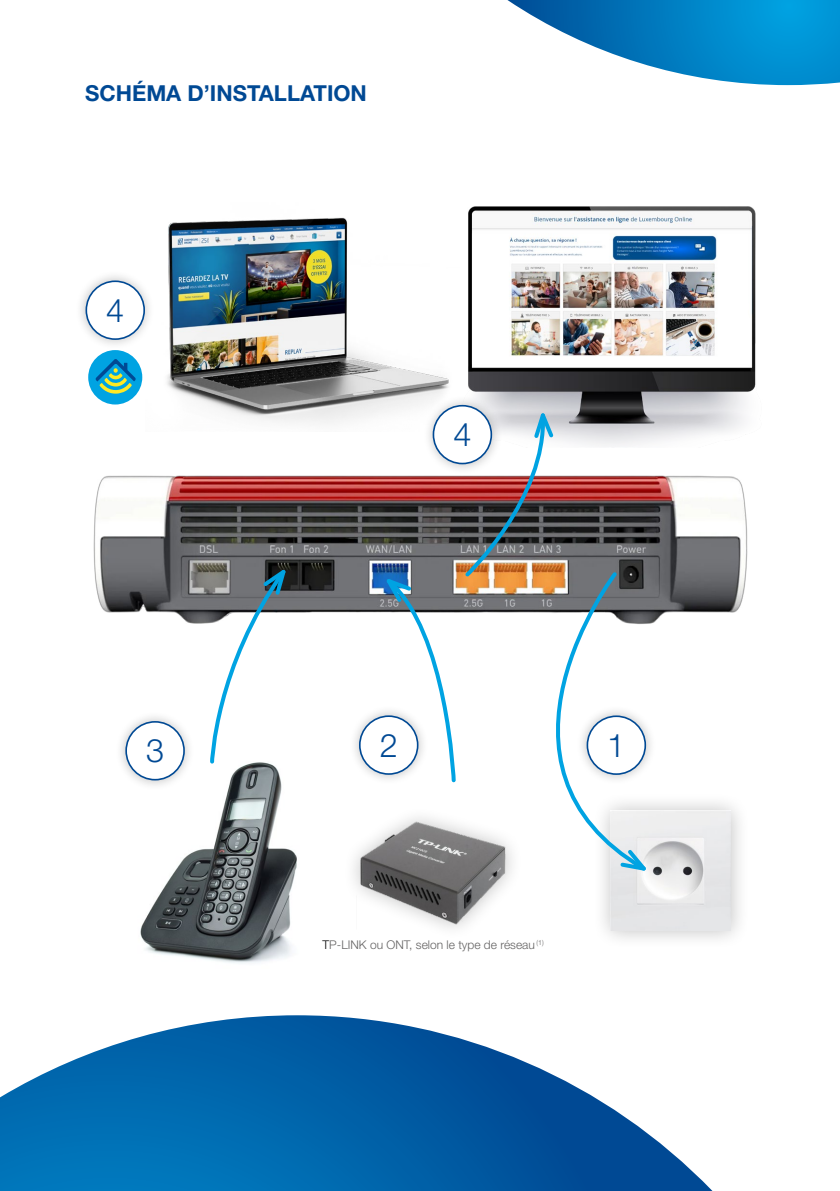
<style>
.page{position:relative;width:840px;height:1191px;background:#fff}
.page>*{position:absolute;margin:0;border:0;box-sizing:border-box;transform-origin:0 0}
.t1{font:300 32.4px "Helvetica Neue LT Std";color:#004994}
.t2{font:700 22px "Helvetica Neue LT Std";color:#004994}
.t3{font:300 12px "Helvetica Neue LT Std";color:#646363}
.s1{color:#000}
</style>
<div class="page">
<img style="left:93px;top:475px;width:655px;height:149px">
<img style="left:468px;top:206px;width:288px;height:241px">
<img style="left:356px;top:818px;width:153px;height:111px">
<div style="left:591px;top:792px;width:158px;height:157px;background:#000;opacity:.25"></div>
<img style="left:610px;top:810px;width:120px;height:120px">
<img style="left:140px;top:765px;width:157px;height:199px">
<div style="left:348px;top:705px;width:81px;height:80px;background:#000;opacity:.25"></div>
<svg style="left:359px;top:716px;width:58px;height:58px"></svg>
<div style="left:75px;top:270px;width:81px;height:80px;background:#000;opacity:.25"></div>
<div style="left:86px;top:281px;width:58px;height:58px;background:#fff;border-radius:50%"></div>
<div style="left:85px;top:280px;width:60px;height:60px;border:2px solid #004994;border-radius:50%"></div>
<div style="left:422px;top:394px;width:80px;height:81px;background:#000;opacity:.25"></div>
<div style="left:433px;top:406px;width:58px;height:57px;background:#fff;border-radius:50%"></div>
<div style="left:432px;top:405px;width:60px;height:59px;border:2px solid #004994;border-radius:50%"></div>
<div style="left:115px;top:710px;width:80px;height:81px;background:#000;opacity:.25"></div>
<div style="left:126px;top:722px;width:58px;height:57px;background:#fff;border-radius:50%"></div>
<div style="left:125px;top:721px;width:60px;height:59px;border:2px solid #004994;border-radius:50%"></div>
<svg style="left:463px;top:403px;width:93px;height:175px"></svg>
<svg style="left:379px;top:573px;width:78px;height:211px"></svg>
<svg style="left:469px;top:570px;width:180px;height:304px"></svg>
<svg style="left:617px;top:846px;width:36px;height:28px"></svg>
<svg style="left:208px;top:562px;width:82px;height:203px"></svg>
<div style="left:88px;top:350px;width:54px;height:54px;background:#00a3e2;border-radius:50%"></div>
<svg style="left:95px;top:359px;width:41px;height:34px"></svg>
<img style="left:145px;top:217px;width:314px;height:215px">
<svg style="left:507px;top:0;width:332px;height:85px"></svg>
<svg style="left:0;top:1015px;width:712px;height:176px"></svg>
<div style="left:576px;top:705px;width:80px;height:80px;background:#000;opacity:.25"></div>
<div style="left:587px;top:716px;width:58px;height:58px;background:#fff;border-radius:50%"></div>
<div style="left:586px;top:715px;width:59px;height:60px;border:2px solid #004994;border-radius:50%"></div>
<h2 class="t2" style="left:85px;top:79px;width:283px">SCHÉMA D’INSTALLATION</h2>
<h1 class="t1" style="left:106px;top:290px;width:20px">4</h1>
<h1 class="t1" style="left:453px;top:415px;width:20px">4</h1>
<h1 class="t1" style="left:146px;top:731px;width:20px">3</h1>
<h1 class="t1" style="left:379px;top:725px;width:20px">2</h1>
<h1 class="t1" style="left:607px;top:725px;width:20px">1</h1>
<p class="t3" style="left:322px;top:937px;width:222px"><span class="s1">T</span>P-LINK ou ONT, selon le type de réseau <sup>(1)</sup></p>
</div>
